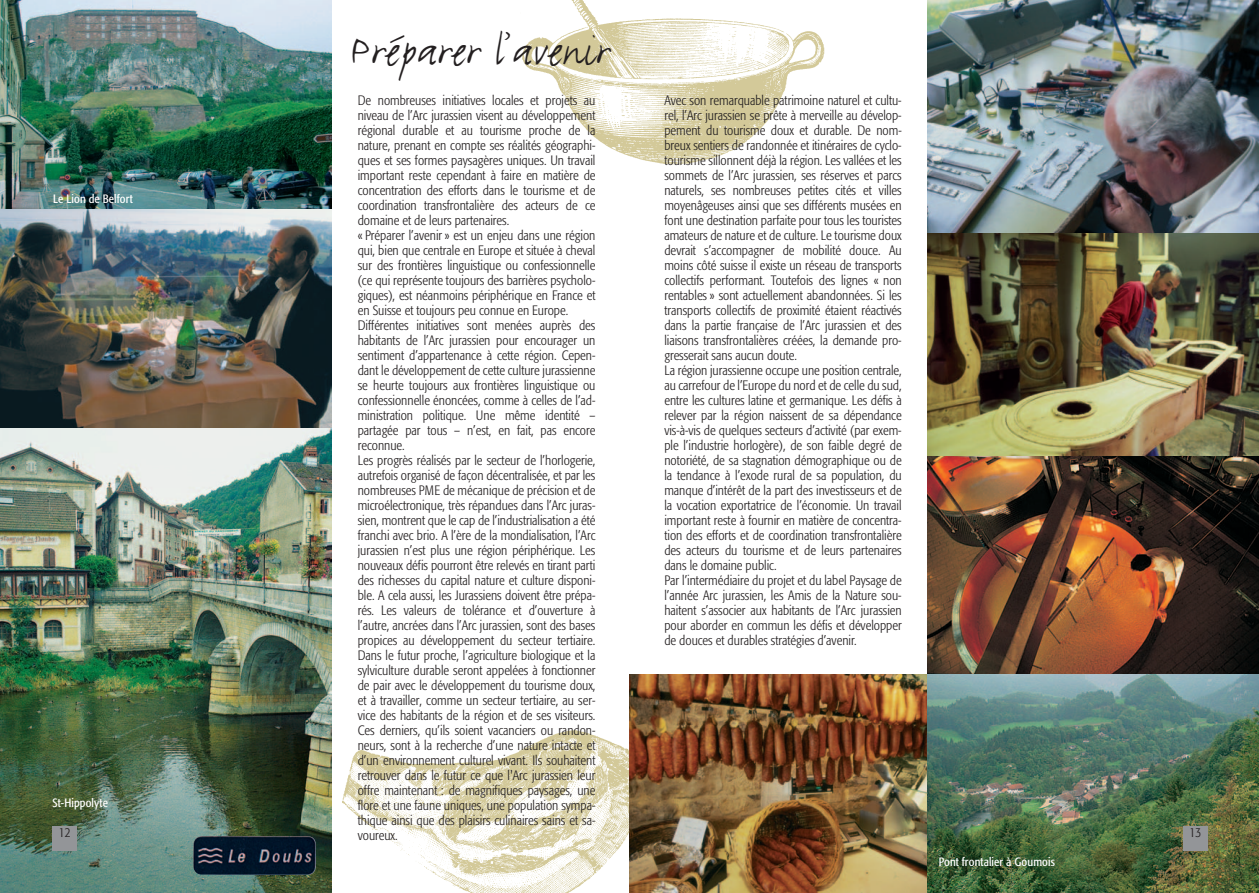
<style>
.page{position:relative;width:1259px;height:893px;background:#fff}
.page>*{position:absolute;margin:0;border:0;box-sizing:border-box;transform-origin:0 0}
.t1{font:48px "FF Justlefthand";letter-spacing:.01em;color:#231f20}
.t2{font:300 condensed 13.5px/15px "Formata";color:#231f20}
.t3{font:condensed 12px "Formata";letter-spacing:.01em;color:#fff}
</style>
<div class="page">
<img style="left:342px;top:730px;width:287px;height:163px">
<img style="left:629px;top:674px;width:298px;height:219px">
<img style="left:927px;top:674px;width:332px;height:219px">
<img style="left:520px;top:0;width:305px;height:166px">
<img style="left:0;top:209px;width:332px;height:684px">
<div style="left:1183px;top:826px;width:24px;height:24px;background:#939598"></div>
<div style="left:52px;top:826px;width:25px;height:24px;background:#939598"></div>
<img style="left:0;top:0;width:332px;height:209px">
<img style="left:193px;top:836px;width:123px;height:39px">
<img style="left:927px;top:0;width:332px;height:233px">
<img style="left:927px;top:233px;width:332px;height:224px">
<img style="left:927px;top:457px;width:332px;height:217px">
<h1 class="t1" style="left:350px;top:34px;width:261px">Préparer l’avenir</h1>
<p class="t2" style="left:358px;top:93px;width:239px">De nombreuses initiatives locales et projets au niveau de l’Arc jurassien visent au développement régional durable et au tourisme proche de la nature, prenant en compte ses réalités géographi&shy;ques et ses formes paysagères uniques. Un travail important reste cependant à faire en matière de concentration des efforts dans le tourisme et de coordination transfrontalière des acteurs de ce domaine et de leurs partenaires.<br>« Préparer l’avenir » est un enjeu dans une région qui, bien que centrale en Europe et située à cheval sur des frontières linguistique ou confessionnelle (ce qui représente toujours des barrières psycholo&shy;giques), est néanmoins périphérique en France et en Suisse et toujours peu connue en Europe.<br>Différentes initiatives sont menées auprès des habitants de l’Arc jurassien pour encourager un sentiment d’appartenance à cette région. Cepen&shy;dant le développement de cette culture jurassienne se heurte toujours aux frontières linguistique ou confessionnelle énoncées, comme à celles de l’ad&shy;ministration politique. Une même identité – partagée par tous – n’est, en fait, pas encore reconnue.<br>Les progrès réalisés par le secteur de l’horlogerie, autrefois organisé de façon décentralisée, et par les nombreuses PME de mécanique de précision et de microélectronique, très répandues dans l’Arc juras&shy;sien, montrent que le cap de l’industrialisation a été franchi avec brio. A l’ère de la mondialisation, l’Arc jurassien n’est plus une région périphérique. Les nouveaux défis pourront être relevés en tirant parti des richesses du capital nature et culture disponi&shy;ble. A cela aussi, les Jurassiens doivent être prépa&shy;rés. Les valeurs de tolérance et d’ouverture à l’autre, ancrées dans l’Arc jurassien, sont des bases propices au développement du secteur tertiaire.<br>Dans le futur proche, l’agriculture biologique et la sylviculture durable seront appelées à fonctionner de pair avec le développement du tourisme doux, et à travailler, comme un secteur tertiaire, au ser&shy;vice des habitants de la région et de ses visiteurs.<br>Ces derniers, qu’ils soient vacanciers ou randon&shy;neurs, sont à la recherche d’une nature intacte et d’un environnement culturel vivant. Ils souhaitent retrouver dans le futur ce que l'Arc jurassien leur offre maintenant : de magnifiques paysages, une flore et une faune uniques, une population sympa&shy;thique ainsi que des plaisirs culinaires sains et sa&shy;voureux.</p>
<p class="t2" style="left:664px;top:93px;width:239px">Avec son remarquable patrimoine naturel et cultu&shy;rel, l’Arc jurassien se prête à merveille au dévelop&shy;pement du tourisme doux et durable. De nom&shy;breux sentiers de randonnée et itinéraires de cyclo&shy;tourisme sillonnent déjà la région. Les vallées et les sommets de l’Arc jurassien, ses réserves et parcs naturels, ses nombreuses petites cités et villes moyenâgeuses ainsi que ses différents musées en font une destination parfaite pour tous les touristes amateurs de nature et de culture. Le tourisme doux devrait s’accompagner de mobilité douce. Au moins côté suisse il existe un réseau de transports collectifs performant. Toutefois des lignes « non rentables » sont actuellement abandonnées. Si les transports collectifs de proximité étaient réactivés dans la partie française de l’Arc jurassien et des liaisons transfrontalières créées, la demande pro&shy;gresserait sans aucun doute.<br>La région jurassienne occupe une position centrale, au carrefour de l’Europe du nord et de celle du sud, entre les cultures latine et germanique. Les défis à relever par la région naissent de sa dépendance vis-à-vis de quelques secteurs d’activité (par exem&shy;ple l’industrie horlogère), de son faible degré de notoriété, de sa stagnation démographique ou de la tendance à l’exode rural de sa population, du manque d’intérêt de la part des investisseurs et de la vocation exportatrice de l’économie. Un travail important reste à fournir en matière de concentra&shy;tion des efforts et de coordination transfrontalière des acteurs du tourisme et de leurs partenaires dans le domaine public.<br>Par l’intermédiaire du projet et du label Paysage de l’année Arc jurassien, les Amis de la Nature sou&shy;haitent s’associer aux habitants de l’Arc jurassien pour aborder en commun les défis et développer de douces et durables stratégies d’avenir.</p>
<p class="t3" style="left:53px;top:194px;width:81px">Le Lion de Belfort</p>
<p class="t3" style="left:53px;top:798px;width:57px">St-Hippolyte</p>
<p class="t2" style="left:59px;top:826px;width:13px">12</p>
<p class="t2" style="left:1189px;top:826px;width:13px">13</p>
<p class="t3" style="left:938px;top:856px;width:118px">Pont frontalier à Goumois</p>
</div>
